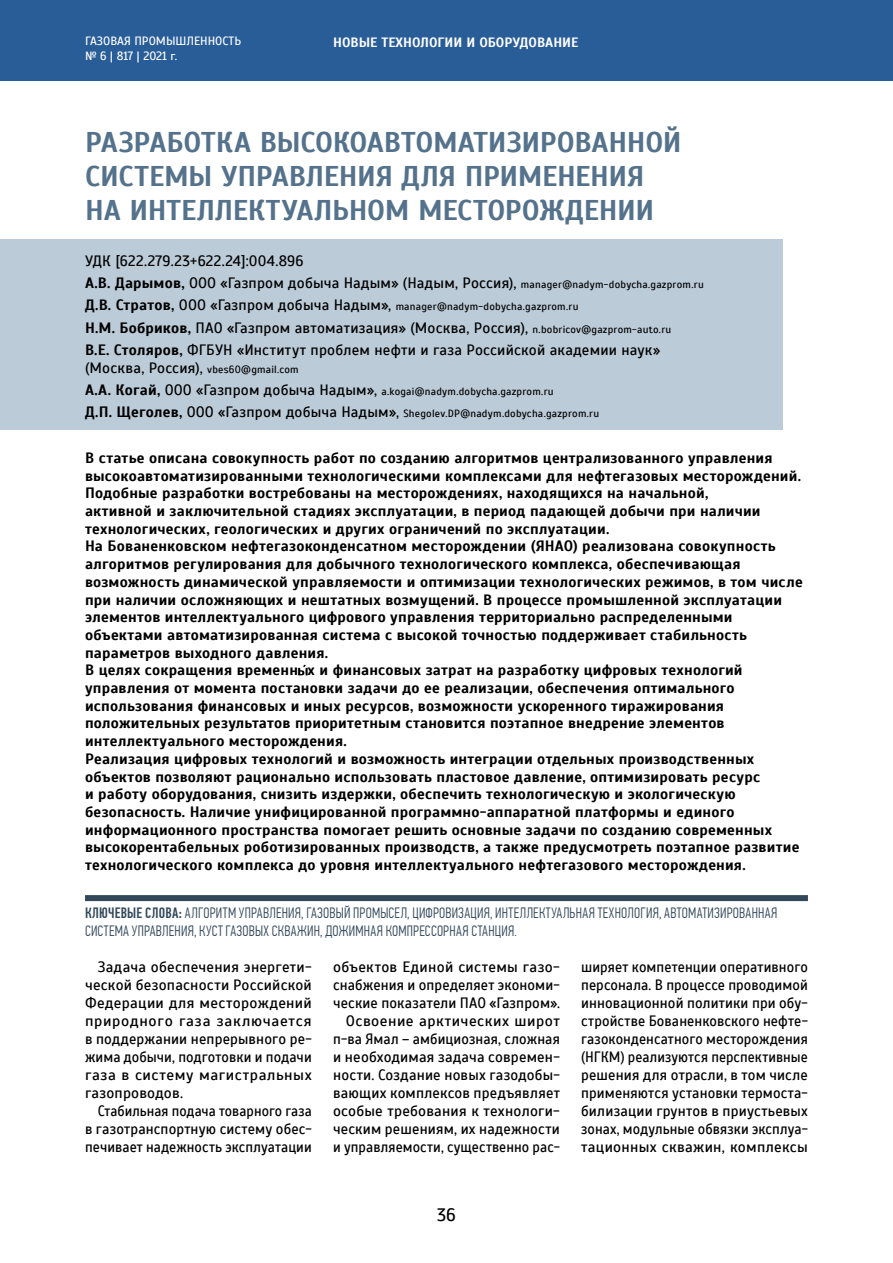
<style>
.page{position:relative;width:893px;height:1263px;background:#fff}
.page>*{position:absolute;margin:0;border:0;box-sizing:border-box;transform-origin:0 0}
.t1{font:700 28.5px/34.2px "Scada";letter-spacing:-.01em;color:#54728b}
.t2{font:18px "Scada";color:#000}
.t3{font:700 15px/17.7px "Scada";letter-spacing:.015em;color:#000}
.t4{font:15px/18px "Scada";letter-spacing:.015em;color:#000}
.t5{font:15px/18px "Scada";letter-spacing:.015em;color:#000;text-align:justify;scale:.94 1}
.t6{font:300 15px/18px "PF Din Text Comp Pro";letter-spacing:.02em;color:#32485a}
.t7{font:15px/18px "Scada";letter-spacing:.015em;color:#000;text-align:justify;scale:.92 1}
.t8{font:700 13.5px "Scada";color:#fff}
.t9{font:12px/14.4px "Scada";color:#fff}
.t10{font:10.5px/22.2px "Scada";letter-spacing:.02em;color:#000}
.s1{font-weight:700}
.s2{font-size:10.5px}
.s3{font-weight:700;font-size:15px}
.s4{font-size:15px}
.s5{font-weight:500}
</style>
<div class="page">
<div style="left:0;top:0;width:893px;height:81px;background:#295d97"></div>
<div style="left:85px;top:895px;width:723px;height:6px;background:#32485a"></div>
<svg style="left:298px;top:665px;width:10px;height:10px"></svg>
<div style="left:0;top:239px;width:782px;height:191px;background:#bbcbd8"></div>
<p class="t9" style="left:85px;top:34px;width:158px">ГАЗОВАЯ ПРОМЫШЛЕННОСТЬ № 6 | 817 | 2021 г.</p>
<p class="t8" style="left:333px;top:34px;width:247px">НОВЫЕ ТЕХНОЛОГИИ И ОБОРУДОВАНИЕ</p>
<h1 class="t1" style="left:85px;top:125px;width:598px">РАЗРАБОТКА ВЫСОКОАВТОМАТИЗИРОВАННОЙ<br>СИСТЕМЫ УПРАВЛЕНИЯ ДЛЯ ПРИМЕНЕНИЯ<br>НА ИНТЕЛЛЕКТУАЛЬНОМ МЕСТОРОЖДЕНИИ</h1>
<p class="t4" style="left:85px;top:250px;width:620px;line-height:22.2px">УДК [622.279.23+622.24]:004.896<br><span class="s1">А.В. Дарымов,</span> ООО «Газпром добыча Надым» (Надым, Россия), <span class="s2">manager@nadym-dobycha.gazprom.ru</span></p>
<p class="t10" style="left:85px;top:296px;width:495px"><span class="s3">Д.В. Стратов,</span> <span class="s4">ООО «Газпром добыча Надым»,</span> manager@nadym-dobycha.gazprom.ru</p>
<p class="t4" style="left:85px;top:316px;width:588px;line-height:22.2px"><span class="s1">Н.М. Бобриков,</span> ПАО «Газпром автоматизация» (Москва, Россия), <span class="s2">n.bobricov@gazprom-auto.ru<br></span><span class="s1">В.Е. Столяров,</span> ФГБУН «Институт проблем нефти и газа Российской академии наук»</p>
<p class="t4" style="left:85px;top:359px;width:215px">(Москва, Россия), <span class="s2">vbes60@gmail.com</span></p>
<p class="t10" style="left:85px;top:380px;width:516px"><span class="s3">А.А. Когай,</span> <span class="s4">ООО «Газпром добыча Надым»,</span> a.kogai@nadym.dobycha.gazprom.ru<br><span class="s3">Д.П. Щеголев,</span> <span class="s4">ООО «Газпром добыча Надым»,</span> Shegolev.DP@nadym.dobycha.gazprom.ru</p>
<p class="t3" style="left:85px;top:449px;width:719px">В статье описана совокупность работ по созданию алгоритмов централизованного управления высокоавтоматизированными технологическими комплексами для нефтегазовых месторождений.<br>Подобные разработки востребованы на месторождениях, находящихся на начальной,<br>активной и заключительной стадиях эксплуатации, в период падающей добычи при наличии технологических, геологических и других ограничений по эксплуатации.<br>На Бованенковском нефтегазоконденсатном месторождении (ЯНАО) реализована совокупность алгоритмов регулирования для добычного технологического комплекса, обеспечивающая возможность динамической управляемости и оптимизации технологических режимов, в том числе при наличии осложняющих и нештатных возмущений. В процессе промышленной эксплуатации элементов интеллектуального цифрового управления территориально распределенными объектами автоматизированная система с высокой точностью поддерживает стабильность параметров выходного давления.<br>В целях сокращения временн х и финансовых затрат на разработку цифровых технологий управления от момента постановки задачи до ее реализации, обеспечения оптимального использования финансовых и иных ресурсов, возможности ускоренного тиражирования положительных результатов приоритетным становится поэтапное внедрение элементов интеллектуального месторождения.<br>Реализация цифровых технологий и возможность интеграции отдельных производственных объектов позволяют рационально использовать пластовое давление, оптимизировать ресурс<br>и работу оборудования, снизить издержки, обеспечить технологическую и экологическую безопасность. Наличие унифицированной программно-аппаратной платформы и единого информационного пространства помогает решить основные задачи по созданию современных высокорентабельных роботизированных производств, а также предусмотреть поэтапное развитие технологического комплекса до уровня интеллектуального нефтегазового месторождения.</p>
<p class="t6" style="left:85px;top:904px;width:694px"><span class="s5">КЛЮЧЕВЫЕ СЛОВА:</span> АЛГОРИТМ УПРАВЛЕНИЯ, ГАЗОВЫЙ ПРОМЫСЕЛ, ЦИФРОВИЗАЦИЯ, ИНТЕЛЛЕКТУАЛЬНАЯ ТЕХНОЛОГИЯ, АВТОМАТИЗИРОВАННАЯ<br>СИСТЕМА УПРАВЛЕНИЯ, КУСТ ГАЗОВЫХ СКВАЖИН, ДОЖИМНАЯ КОМПРЕССОРНАЯ СТАНЦИЯ.</p>
<p class="t4" style="left:85px;top:958px;width:228px;text-align:justify;text-indent:13px">Задача обеспечения энергети&shy;ческой безопасности Российской Федерации для месторождений природного газа заключается в поддержании непрерывного ре&shy;жима добычи, подготовки и подачи газа в систему магистральных газопроводов.</p>
<p class="t7" style="left:85px;top:1102px;width:248px;text-indent:13px">Стабильная подача товарного газа в газотранспортную систему обес&shy;печивает надежность эксплуатации</p>
<p class="t4" style="left:333px;top:958px;width:228px;text-align:right">объектов Единой системы газо&shy;снабжения и определяет экономи&shy;ческие показатели ПАО «Газпром».<br>Освоение арктических широт п-ва Ямал – амбициозная, сложная и необходимая задача современ&shy;ности. Создание новых газодобы&shy;вающих комплексов предъявляет особые требования к технологи&shy;ческим решениям, их надежности и управляемости, существенно рас-</p>
<p class="t5" style="left:581px;top:958px;width:243px">ширяет компетенции оперативного персонала. В процессе проводимой инновационной политики при обу&shy;стройстве Бованенковского нефте&shy;газоконденсатного месторождения (НГКМ) реализуются перспективные решения для отрасли, в том числе применяются установки термоста&shy;билизации грунтов в приустьевых зонах, модульные обвязки эксплуа&shy;тационных скважин, комплексы</p>
<p class="t2" style="left:437px;top:1204px;width:20px">36</p>
</div>
